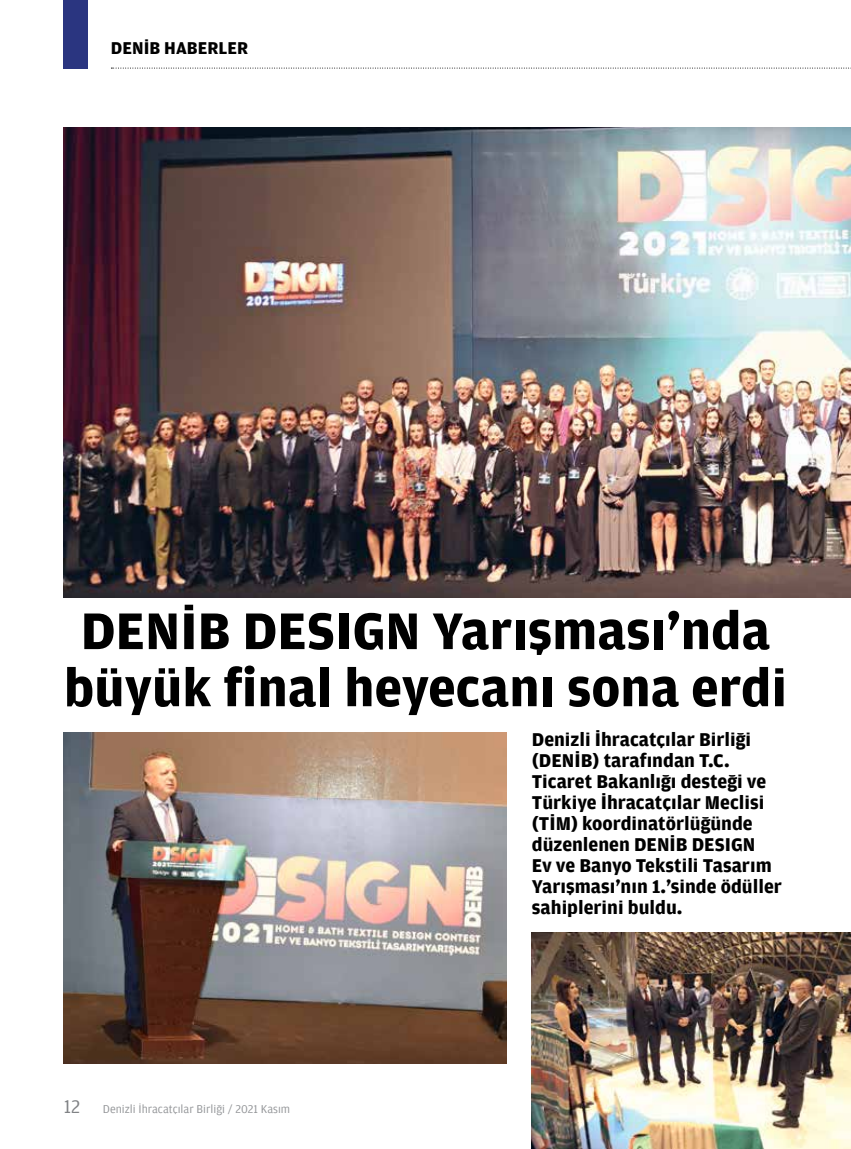
<style>
.page{position:relative;width:851px;height:1149px;background:#fff}
.page>*{position:absolute;margin:0;border:0;box-sizing:border-box;transform-origin:0 0}
.t1{font:700 54.6px/57px "Amplitude Bold Z";color:#000;text-align:center}
.t2{font:700 19.5px/21px "Amplitude Bold Z";color:#000}
.t3{font:700 18px "Amplitude Bold Z";color:#000}
.t4{font:12px "Amplitude Book Z";color:#939598}
.s1{font-size:19.5px;color:#808285}
</style>
<div class="page">
<div style="left:64px;top:0;width:24px;height:68px;background:#2a3580"></div>
<svg style="left:111px;top:68px;width:740px;height:1px"></svg>
<img style="left:64px;top:128px;width:786px;height:469px">
<img style="left:64px;top:732px;width:442px;height:331px">
<img style="left:532px;top:932px;width:318px;height:216px">
<p class="t3" style="left:111px;top:38px;width:139px">DENİB HABERLER</p>
<h1 class="t1" style="left:64px;top:603px;width:724px">DENİB DESIGN Yarışması’nda büyük final heyecanı sona erdi</h1>
<p class="t2" style="left:531px;top:728px;width:251px">Denizli İhracatçılar Birliği (DENİB) tarafından T.C.<br>Ticaret Bakanlığı desteği ve<br>Türkiye İhracatçılar Meclisi (TİM) koordinatörlüğünde düzenlenen DENİB DESIGN<br>Ev ve Banyo Tekstili Tasarım<br>Yarışması’nın 1.’sinde ödüller sahiplerini buldu.</p>
<p class="t4" style="left:64px;top:1101px;width:228px"><span class="s1">12</span> Denizli İhracatçılar Birliği / 2021 Kasım</p>
</div>
